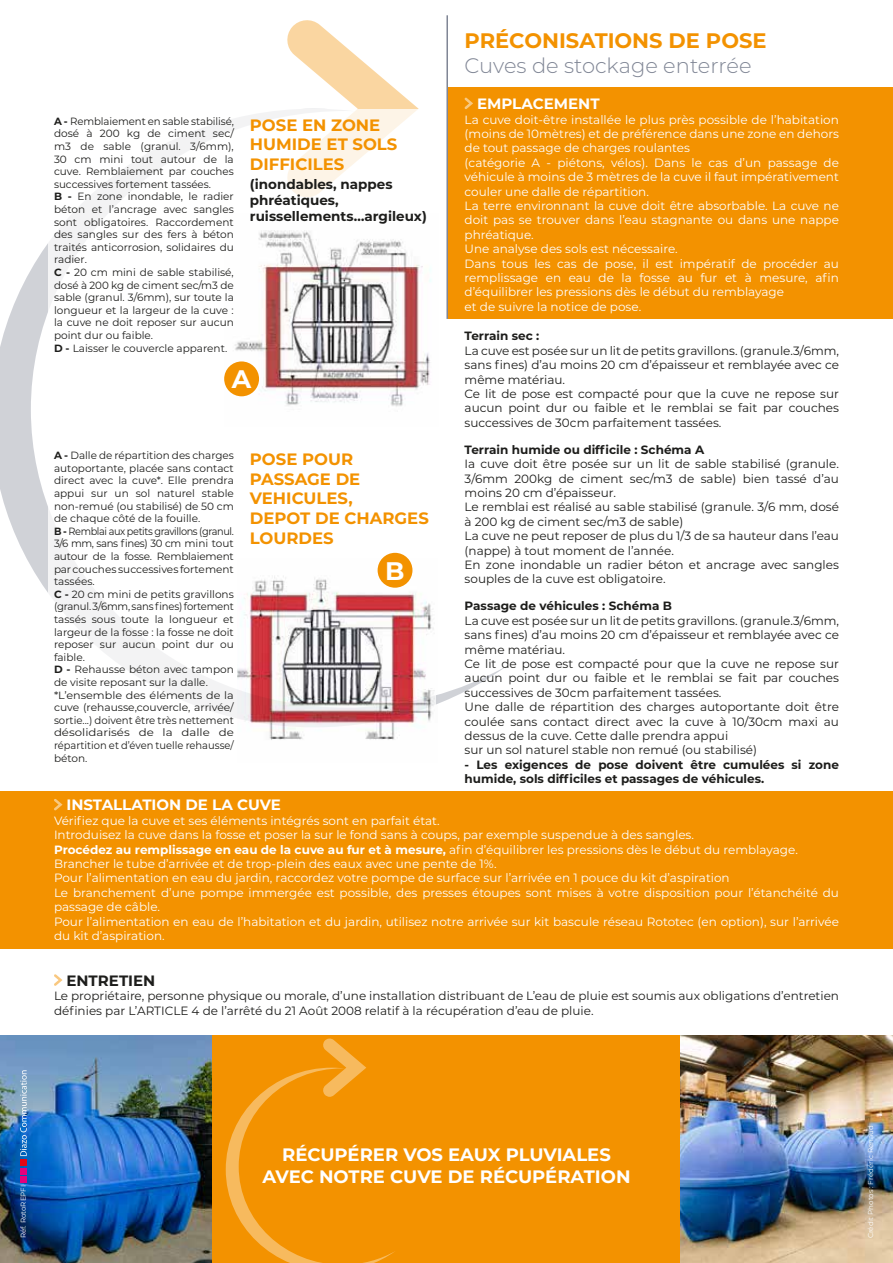
<style>
.page{position:relative;width:893px;height:1263px;background:#fff}
.page>*{position:absolute;margin:0;border:0;box-sizing:border-box;transform-origin:0 0}
.t1{font:700 25.35px "Montserrat";color:#fff}
.t2{font:300 21px "Montserrat";color:#808695}
.t3{font:700 21px "Montserrat";color:#f39200}
.t4{font:700 18px/21.6px "Montserrat";color:#fff;text-align:center}
.t5{font:700 16.5px/19.8px "Montserrat";color:#f39200}
.t6{font:700 15px "Montserrat";color:#fff}
.t7{font:700 15px "Montserrat";color:#1d1d1b}
.t8{font:700 13.5px/16.2px "Montserrat";color:#1d1d1b}
.t9{font:12px/14.4px "Montserrat";color:#1d1d1b}
.t10{font:12px/14.4px "Montserrat";color:#fff}
.t11{font:700 12px/14.4px "Montserrat";color:#1d1d1b}
.t12{font:10.5px/12.6px "Montserrat";color:#1d1d1b}
.t13{font:7.05px "Montserrat";color:#fff}
.s1{font-weight:700}
</style>
<div class="page">
<svg style="left:287px;top:20px;width:132px;height:89px"></svg>
<svg style="left:0;top:243px;width:507px;height:461px"></svg>
<div style="left:48px;top:109px;width:388px;height:303px;background:#fff"></div>
<div style="left:48px;top:442px;width:388px;height:335px;background:#fff"></div>
<div style="left:448px;top:87px;width:445px;height:232px;background:#f39200"></div>
<div style="left:0;top:791px;width:893px;height:158px;background:#f39200"></div>
<img style="left:0;top:1035px;width:213px;height:228px">
<img style="left:680px;top:1035px;width:213px;height:228px">
<hr style="left:446px;top:15px;width:2px;height:304px;background:#808695">
<div style="left:213px;top:1035px;width:467px;height:228px;background:#f39200"></div>
<svg style="left:226px;top:1038px;width:169px;height:225px"></svg>
<div style="left:20px;top:1176px;width:7px;height:7px;background:#e6007d"></div>
<div style="left:20px;top:1168px;width:7px;height:6px;background:#e6007d"></div>
<div style="left:20px;top:1159px;width:7px;height:7px;background:#e30613"></div>
<svg style="left:20px;top:1070px;width:7px;height:86px"></svg>
<svg style="left:464px;top:97px;width:9px;height:12px"></svg>
<svg style="left:54px;top:799px;width:9px;height:11px"></svg>
<svg style="left:54px;top:974px;width:9px;height:12px"></svg>
<img style="left:224px;top:230px;width:214px;height:197px">
<img style="left:238px;top:558px;width:200px;height:182px">
<div style="left:224px;top:361px;width:35px;height:35px;background:#f39200;border-radius:50%"></div>
<div style="left:378px;top:553px;width:34px;height:35px;background:#f39200;border-radius:50%"></div>
<p class="t12" style="left:54px;top:114px;width:181px"><span class="s1">A -</span> Remblaiement en sable stabilisé, dosé à 200 kg de ciment sec/ m3 de sable (granul. 3/6mm),<br>30 cm mini tout autour de la cuve. Remblaiement par couches successives fortement tassées.<br><span class="s1">B -</span> En zone inondable, le radier béton et l’ancrage avec sangles sont obligatoires. Raccordement des sangles sur des fers à béton traités anticorrosion, solidaires du radier.<br><span class="s1">C -</span> 20 cm mini de sable stabilisé, dosé à 200 kg de ciment sec/m3 de sable (granul. 3/6mm), sur toute la longueur et la largeur de la cuve : la cuve ne doit reposer sur aucun point dur ou faible.<br><span class="s1">D -</span> Laisser le couvercle apparent.</p>
<h3 class="t5" style="left:250px;top:114px;width:149px">POSE EN ZONE<br>HUMIDE ET SOLS<br>DIFFICILES</h3>
<p class="t8" style="left:250px;top:175px;width:178px">(inondables, nappes phréatiques, ruissellements…argileux)</p>
<h1 class="t1" style="left:232px;top:360px;width:21px">A</h1>
<p class="t12" style="left:54px;top:449px;width:181px"><span class="s1">A -</span> Dalle de répartition des charges autoportante, placée sans contact direct avec la cuve*. Elle prendra appui sur un sol naturel stable non-remué (ou stabilisé) de 50 cm de chaque côté de la fouille.<br><span class="s1">B -</span> Remblai aux petits gravillons (granul.<br>3/6 mm, sans fines) 30 cm mini tout autour de la fosse. Remblaiement par couches successives fortement tassées.<br><span class="s1">C -</span> 20 cm mini de petits gravillons (granul. 3/6mm, sans fines) fortement tassés sous toute la longueur et largeur de la fosse : la fosse ne doit reposer sur aucun point dur ou faible.<br><span class="s1">D -</span> Rehausse béton avec tampon de visite reposant sur la dalle. *L’ensemble des éléments de la cuve (rehausse,couvercle, arrivée/ sortie...) doivent être très nettement désolidarisés de la dalle de répartition et d’éven tuelle rehausse/ béton.</p>
<h3 class="t5" style="left:250px;top:448px;width:180px">POSE POUR<br>PASSAGE DE<br>VEHICULES,<br>DEPOT DE CHARGES<br>LOURDES</h3>
<h1 class="t1" style="left:385px;top:552px;width:21px">B</h1>
<h2 class="t3" style="left:465px;top:25px;width:303px">PRÉCONISATIONS DE POSE</h2>
<h2 class="t2" style="left:465px;top:51px;width:288px">Cuves de stockage enterrée</h2>
<p class="t6" style="left:477px;top:93px;width:124px">EMPLACEMENT</p>
<p class="t10" style="left:465px;top:112px;width:376px">La cuve doit-être installée le plus près possible de l’habitation (moins de 10mètres) et de préférence dans une zone en dehors de tout passage de charges roulantes<br>(catégorie A - piétons, vélos). Dans le cas d’un passage de véhicule à moins de 3 mètres de la cuve il faut impérativement couler une dalle de répartition.<br>La terre environnant la cuve doit être absorbable. La cuve ne doit pas se trouver dans l’eau stagnante ou dans une nappe phréatique.<br>Une analyse des sols est nécessaire.<br>Dans tous les cas de pose, il est impératif de procéder au remplissage en eau de la fosse au fur et à mesure, afin d’équilibrer les pressions dès le début du remblayage<br>et de suivre la notice de pose.</p>
<p class="t11" style="left:465px;top:328px;width:76px">Terrain sec :</p>
<p class="t9" style="left:465px;top:343px;width:376px">La cuve est posée sur un lit de petits gravillons. (granule.3/6mm, sans fines) d’au moins 20 cm d’épaisseur et remblayée avec ce même matériau.<br>Ce lit de pose est compacté pour que la cuve ne repose sur aucun point dur ou faible et le remblai se fait par couches successives de 30cm parfaitement tassées.</p>
<p class="t11" style="left:465px;top:442px;width:241px">Terrain humide ou difficile : Schéma A</p>
<p class="t9" style="left:465px;top:456px;width:376px">Ia cuve doit être posée sur un lit de sable stabilisé (granule.<br>3/6mm 200kg de ciment sec/m3 de sable) bien tassé d’au moins 20 cm d’épaisseur.<br>Le remblai est réalisé au sable stabilisé (granule. 3/6 mm, dosé à 200 kg de ciment sec/m3 de sable)<br>La cuve ne peut reposer de plus du 1/3 de sa hauteur dans l’eau (nappe) à tout moment de l’année.<br>En zone inondable un radier béton et ancrage avec sangles souples de la cuve est obligatoire.</p>
<p class="t11" style="left:465px;top:598px;width:209px">Passage de véhicules : Schéma B</p>
<p class="t9" style="left:465px;top:613px;width:376px">La cuve est posée sur un lit de petits gravillons. (granule.3/6mm, sans fines) d’au moins 20 cm d’épaisseur et remblayée avec ce même matériau.<br>Ce lit de pose est compacté pour que la cuve ne repose sur aucun point dur ou faible et le remblai se fait par couches successives de 30cm parfaitement tassées.<br>Une dalle de répartition des charges autoportante doit être coulée sans contact direct avec la cuve à 10/30cm maxi au dessus de la cuve. Cette dalle prendra appui<br>sur un sol naturel stable non remué (ou stabilisé)</p>
<p class="t11" style="left:465px;top:757px;width:376px">- Les exigences de pose doivent être cumulées si zone humide, sols difficiles et passages de véhicules.</p>
<p class="t6" style="left:66px;top:794px;width:216px">INSTALLATION DE LA CUVE</p>
<p class="t10" style="left:54px;top:813px;width:786px">Vérifiez que la cuve et ses éléments intégrés sont en parfait état.<br>Introduisez la cuve dans la fosse et poser la sur le fond sans à coups, par exemple suspendue à des sangles.<br><span class="s1">Procédez au remplissage en eau de la cuve au fur et à mesure,</span> afin d’équilibrer les pressions dès le début du remblayage.<br>Brancher le tube d’arrivée et de trop-plein des eaux avec une pente de 1%.<br>Pour l’alimentation en eau du jardin, raccordez votre pompe de surface sur l’arrivée en 1 pouce du kit d’aspiration<br>Le branchement d’une pompe immergée est possible, des presses étoupes sont mises à votre disposition pour l’étanchéité du passage de câble.<br>Pour l’alimentation en eau de l’habitation et du jardin, utilisez notre arrivée sur kit bascule réseau Rototec (en option), sur l’arrivée du kit d’aspiration.</p>
<p class="t7" style="left:66px;top:970px;width:90px">ENTRETIEN</p>
<p class="t9" style="left:54px;top:988px;width:786px">Le propriétaire, personne physique ou morale, d’une installation distribuant de L’eau de pluie est soumis aux obligations d’entretien définies par L’ARTICLE 4 de l’arrêté du 21 Août 2008 relatif à la récupération d’eau de pluie.</p>
<p class="t13" style="left:19px;top:1238px;width:55px;rotate:-90deg">Réf. RotoREPFI</p>
<h3 class="t4" style="left:262px;top:1143px;width:370px">RÉCUPÉRER VOS EAUX PLUVIALES<br>AVEC NOTRE CUVE DE RÉCUPÉRATION</h3>
<p class="t13" style="left:866px;top:1238px;width:114px;rotate:-90deg">Crédit Photos : Frédéric Renaud</p>
</div>
